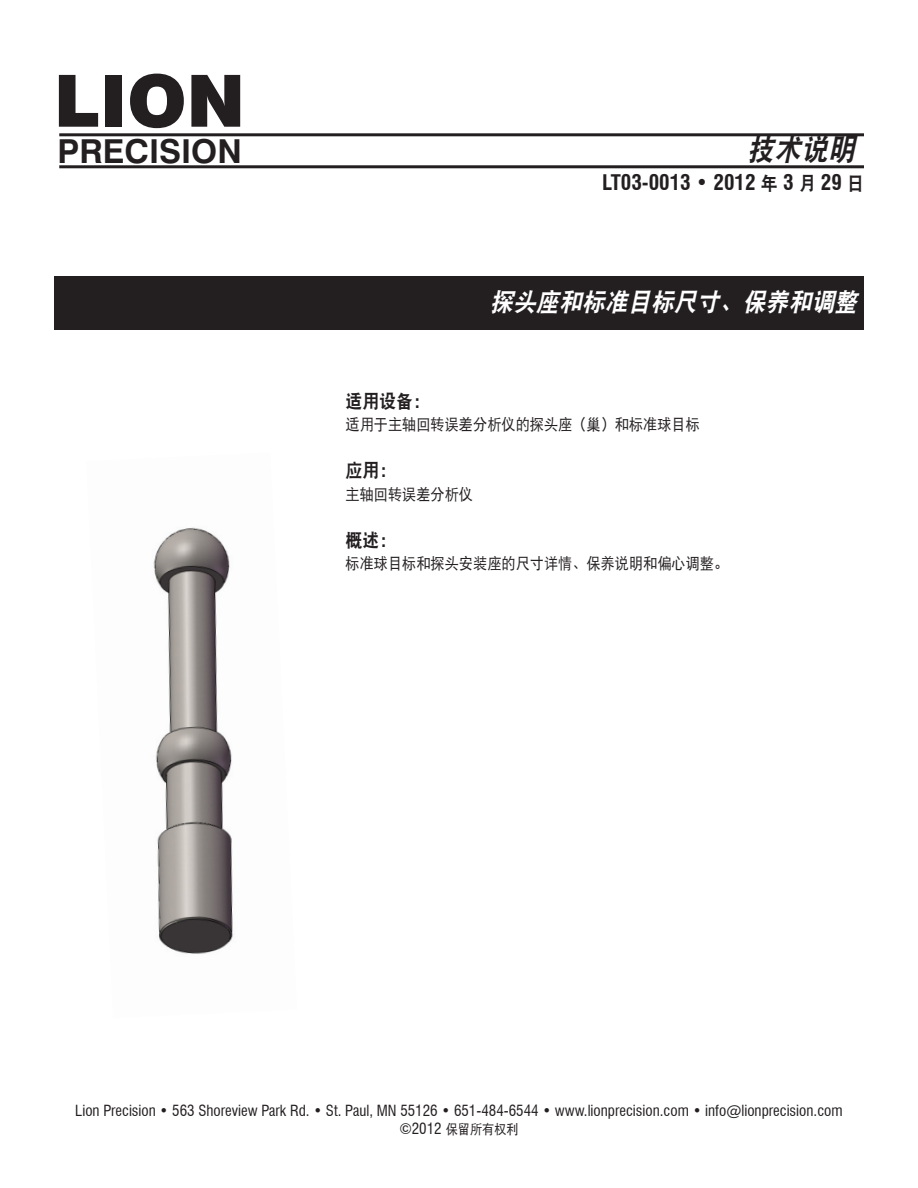
<style>
.page{position:relative;width:918px;height:1188px;background:#fff}
.page>*{position:absolute;margin:0;border:0;box-sizing:border-box;transform-origin:0 0}
.t1{font:900 72px "Swiss 721 BT";color:#231f20}
.t2{font:700 33px "Swiss 721 BT";color:#231f20}
.t3{font:italic 30px "DFP Hei W9";color:#231f20;scale:.9 1}
.t4{font:italic 25.5px "DFP Hei W9";color:#fff;scale:.9 1}
.t5{font:700 condensed 21px "Swiss 721 BT";color:#231f20}
.t6{font:18.75px "DFP Hei W9";color:#231f20;scale:.9 1}
.Title_Page_Body{font:15.75px "DFP Hei W5";color:#231f20;scale:.9 1}
.t7{font:condensed 15px "Swiss 721 BT";color:#231f20}
.t8{font:13.5px "DFP Hei W5";color:#231f20;scale:.9 1}
.s1{font-family:"DFP Hei W9";font-weight:400;font-stretch:normal;font-size:18.75px}
.s2{font-family:"Swiss 721 BT";font-stretch:condensed;font-size:15px}
</style>
<div class="page">
<hr style="left:59px;top:133px;width:805px;height:3px;background:#231f20">
<hr style="left:59px;top:165px;width:805px;height:3px;background:#231f20">
<div style="left:54px;top:276px;width:810px;height:54px;background:#231f20"></div>
<img style="left:153px;top:527px;width:80px;height:427px">
<p class="t1" style="left:54px;top:57px;width:193px">LION</p>
<p class="t2" style="left:57px;top:131px;width:186px">PRECISION</p>
<p class="t3" style="left:747px;top:134px;width:129px">技术说明</p>
<p class="t5" style="left:602px;top:170px;width:263px">LT03-0013 • 2012 <span class="s1">年</span> 3 <span class="s1">月</span> 29 <span class="s1">日</span></p>
<p class="t4" style="left:490px;top:289px;width:416px">探头座和标准目标尺寸、保养和调整</p>
<p class="t6" style="left:346px;top:391px;width:95px">适用设备：</p>
<p class="Title_Page_Body" style="left:346px;top:417px;width:395px">适用于主轴回转误差分析仪的探头座（巢）和标准球目标</p>
<p class="t6" style="left:346px;top:461px;width:58px">应用：</p>
<p class="Title_Page_Body" style="left:346px;top:486px;width:143px">主轴回转误差分析仪</p>
<p class="t6" style="left:346px;top:531px;width:58px">概述：</p>
<p class="Title_Page_Body" style="left:346px;top:556px;width:427px">标准球目标和探头安装座的尺寸详情、保养说明和偏心调整。</p>
<p class="t7" style="left:75px;top:1102px;width:769px">Lion Precision • 563 Shoreview Park Rd. • St. Paul, MN 55126 • 651-484-6544 • www.lionprecision.com • info@lionprecision.com</p>
<p class="t8" style="left:399px;top:1122px;width:134px"><span class="s2">©2012</span> 保留所有权利</p>
</div>
